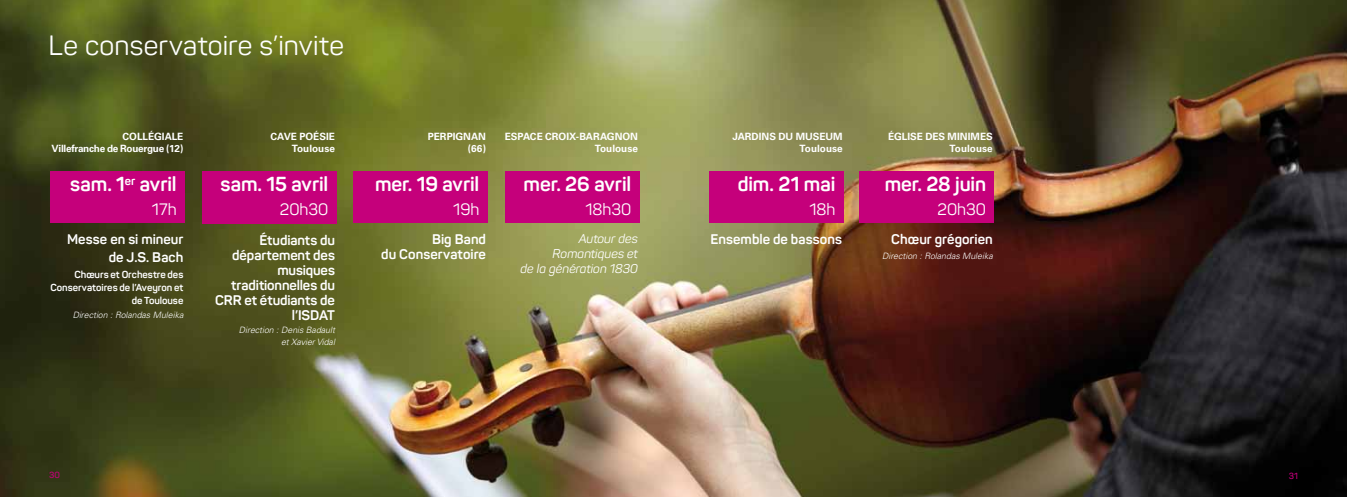
<style>
.page{position:relative;width:1347px;height:497px;background:#fff}
.page>*{position:absolute;margin:0;border:0;box-sizing:border-box;transform-origin:0 0}
.t1{font:27.5px "Panton";letter-spacing:.01em;color:#fff}
.t2{font:700 20px "Panton";letter-spacing:-.005em;color:#fff}
.t3{font:16.25px "Panton";color:#fff}
.t4{font:700 13.75px/15px "Panton";color:#fff;text-align:right}
.t5{font:italic 12.5px/15px "Panton";letter-spacing:.005em;color:#fff;text-align:right}
.t6{font:700 10px/12px "Univers";color:#fff;text-align:right}
.t7{font:700 10px/12.5px "Panton";letter-spacing:-.005em;color:#fff;text-align:right}
.t8{font:700 10px/12px "Univers";letter-spacing:-.03em;color:#fff}
.t9{font:italic 300 8.75px/11.2px "Univers";color:#fff;text-align:right}
.t10{font:600 8.75px "Panton";color:#c5007b}
</style>
<div class="page">
<img style="left:708px;top:0;width:638px;height:496px">
<img style="left:0;top:0;width:708px;height:496px">
<div style="left:708px;top:171px;width:135px;height:51px;background:#c5007b"></div>
<div style="left:859px;top:171px;width:135px;height:51px;background:#c5007b"></div>
<div style="left:50px;top:171px;width:135px;height:51px;background:#c5007b"></div>
<div style="left:352px;top:171px;width:135px;height:51px;background:#c5007b"></div>
<div style="left:504px;top:171px;width:135px;height:51px;background:#c5007b"></div>
<div style="left:202px;top:171px;width:134px;height:52px;background:#c5007b"></div>
<h1 class="t1" style="left:49px;top:28px;width:297px">Le conservatoire s’invite</h1>
<p class="t8" style="left:52px;top:130px;width:133px;text-indent:96px">égiale villefranche de Rouergue (12)</p>
<p class="t6" style="left:428px;top:130px;width:60px">PERPIG NAN (66)</p>
<p class="t6" style="left:595px;top:130px;width:45px;text-align:left;text-indent:-90px">espace cro ix-baragnon<br>Toulouse</p>
<p class="t6" style="left:271px;top:130px;width:66px">CAVE POÉSI E<br>Toulouse</p>
<p class="t6" style="left:123px;top:130px;width:8px">coll</p>
<p class="t6" style="left:799px;top:130px;width:45px;text-align:left;text-indent:-67px">jardins du museum<br>Toulouse</p>
<p class="t6" style="left:888px;top:130px;width:106px">ÉGLISE DES MINIMES<br>Toulouse</p>
<h2 class="t2" style="left:70px;top:172px;width:108px">sam. 1<sup>er</sup> avril</h2>
<p class="t3" style="left:152px;top:199px;width:26px">17h</p>
<h2 class="t2" style="left:220px;top:172px;width:109px">sam. 15 avril</h2>
<p class="t3" style="left:280px;top:199px;width:50px">20h30</p>
<h2 class="t2" style="left:375px;top:172px;width:106px">mer. 19 avril</h2>
<p class="t3" style="left:453px;top:199px;width:27px">19h</p>
<h2 class="t2" style="left:523px;top:172px;width:109px">mer. 26 avril</h2>
<p class="t3" style="left:585px;top:199px;width:47px">18h30</p>
<h2 class="t2" style="left:738px;top:172px;width:99px">dim. 21 mai</h2>
<p class="t3" style="left:809px;top:199px;width:27px">18h</p>
<h2 class="t2" style="left:884px;top:172px;width:103px">mer. 28 juin</h2>
<p class="t3" style="left:937px;top:199px;width:50px">20h30</p>
<p class="t4" style="left:67px;top:230px;width:118px;line-height:17.5px">Messe en si mineur de J.S. Bach</p>
<p class="t7" style="left:50px;top:268px;width:134px">Chœurs et Orchestre des<br>Conservatoires de l’Aveyron et</p>
<p class="t7" style="left:132px;top:294px;width:53px">de Toulouse</p>
<p class="t9" style="left:73px;top:309px;width:112px">Direction : Rolandas Muleika</p>
<p class="t4" style="left:215px;top:232px;width:121px">Étudiants du département des musiques traditionnelles du<br>CRR et étudiants de l’ISDAT</p>
<p class="t9" style="left:239px;top:324px;width:98px">Direction : Denis Badault et Xavier Vidal</p>
<p class="t4" style="left:381px;top:231px;width:106px">Big Band<br>du Conservatoire</p>
<p class="t5" style="left:520px;top:231px;width:119px">Autour des<br>Romantiques et<br>de la génération 1830</p>
<p class="t4" style="left:710px;top:231px;width:133px">Ensemble de bassons</p>
<p class="t4" style="left:891px;top:231px;width:103px">Chœur grégorien</p>
<p class="t9" style="left:882px;top:250px;width:112px">Direction : Rolandas Muleika</p>
<p class="t10" style="left:49px;top:469px;width:12px">30</p>
<p class="t10" style="left:1288px;top:470px;width:11px">31</p>
</div>
